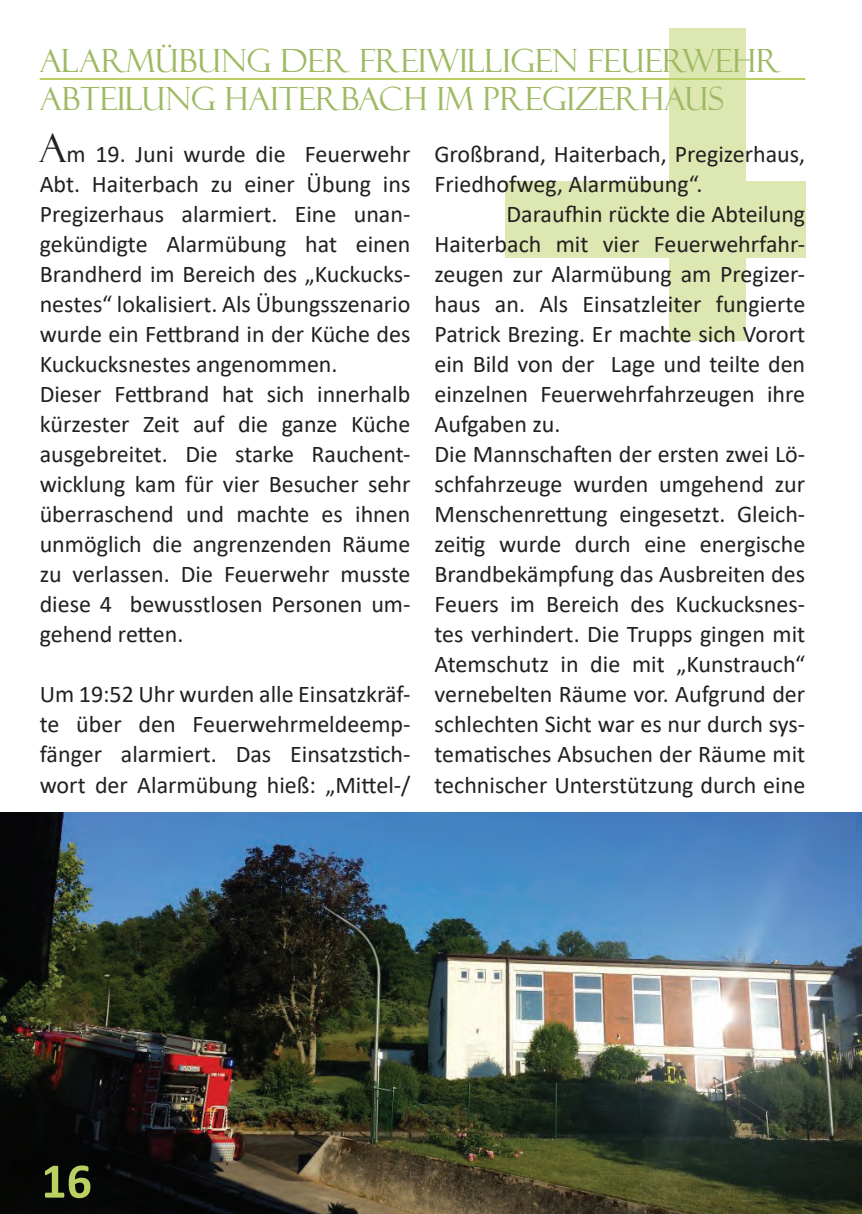
<style>
.page{position:relative;width:862px;height:1214px;background:#fff}
.page>*{position:absolute;margin:0;border:0;box-sizing:border-box;transform-origin:0 0}
.t1{font:700 50px "Calibri";color:#bbd063}
.t2{font:40px "Felix Titling";color:#231f20}
.t3{font:32px/38.4px "Felix Titling";color:#9eb962}
.t4{font:24px/30px "Calibri";color:#231f20}
</style>
<div class="page">
<hr style="left:40px;top:78px;width:765px;height:2px;background:#bbd063">
<div style="left:669px;top:28px;width:77px;height:312px;background:#dde7b1"></div>
<div style="left:505px;top:181px;width:300px;height:77px;background:#dde7b1"></div>
<img style="left:0;top:812px;width:862px;height:401px">
<h3 class="t3" style="left:40px;top:42px;width:743px">ALARMÜBUNG DER FREIWILLIGEN FEUERWEHR<br>ABTEILUNG HAITERBACH IM PREGIZERHAUS</h3>
<h2 class="t2" style="left:39px;top:125px;width:29px">A</h2>
<p class="t4" style="left:434px;top:138px;width:372px">Großbrand, Haiterbach, Pregizerhaus,<br>Friedhofweg, Alarmübung“.</p>
<p class="t4" style="left:434px;top:198px;width:372px;text-indent:72px">Daraufhin rückte die Abteilung Haiterbach mit vier Feuerwehrfahr&shy;zeugen zur Alarmübung am Pregizer&shy;haus an. Als Einsatzleiter fungierte Patrick Brezing. Er machte sich Vorort ein Bild von der Lage und teilte den einzelnen Feuerwehrfahrzeugen ihre Aufgaben zu.<br>Die Mannschaften der ersten zwei Lö&shy;schfahrzeuge wurden umgehend zur Menschenrettung eingesetzt. Gleich&shy;zeitig wurde durch eine energische Brandbekämpfung das Ausbreiten des Feuers im Bereich des Kuckucksnes&shy;tes verhindert. Die Trupps gingen mit Atemschutz in die mit „Kunstrauch“ vernebelten Räume vor. Aufgrund der schlechten Sicht war es nur durch sys&shy;tematisches Absuchen der Räume mit technischer Unterstützung durch eine</p>
<p class="t4" style="left:40px;top:138px;width:372px;text-indent:27px">m 19. Juni wurde die Feuerwehr Abt. Haiterbach zu einer Übung ins Pregizerhaus alarmiert. Eine unan&shy;gekündigte Alarmübung hat einen Brandherd im Bereich des „Kuckucks&shy;nestes“ lokalisiert. Als Übungsszenario wurde ein Fettbrand in der Küche des Kuckucksnestes angenommen.<br>Dieser Fettbrand hat sich innerhalb kürzester Zeit auf die ganze Küche ausgebreitet. Die starke Rauchent&shy;wicklung kam für vier Besucher sehr überraschend und machte es ihnen unmöglich die angrenzenden Räume zu verlassen. Die Feuerwehr musste diese 4 bewusstlosen Personen um&shy;gehend retten.</p>
<p class="t4" style="left:40px;top:678px;width:372px;text-align:justify">Um 19:52 Uhr wurden alle Einsatzkräf&shy;te über den Feuerwehrmeldeemp&shy;fänger alarmiert. Das Einsatzstich&shy;wort der Alarmübung hieß: „Mittel-/</p>
<h1 class="t1" style="left:41px;top:1145px;width:52px">16</h1>
</div>
